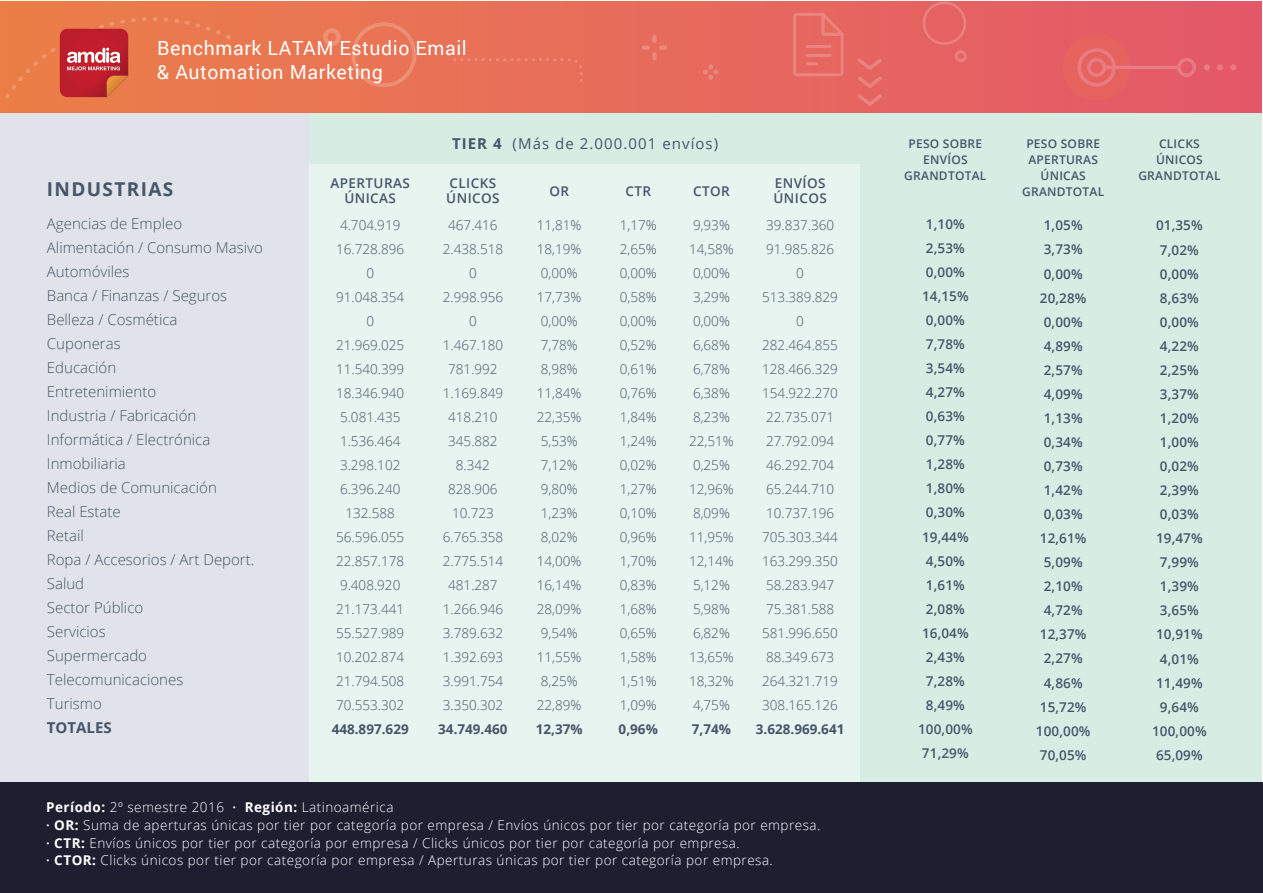
<style>
.page{position:relative;width:1263px;height:893px;background:#fff}
.page>*{position:absolute;margin:0;border:0;box-sizing:border-box;transform-origin:0 0}
.t1{font:19.5px/24px "Roboto";letter-spacing:.03em;color:#fff}
.t2{font:700 19.05px "Open Sans";letter-spacing:.07em;color:#465569}
.t3{font:300 15px/24px "Open Sans";color:#465569}
.t4{font:15px "Open Sans";letter-spacing:.07em;color:#465569}
.t5{font:700 15px "Open Sans";color:#465569}
.t6{font:300 13.5px/24px "Open Sans";color:#465569;text-align:center}
.t7{font:600 13.5px/24px "Open Sans";letter-spacing:.01em;color:#465569;text-align:center}
.t8{font:300 13.5px/18px "Open Sans";letter-spacing:.035em;color:#fff}
.t9{font:700 13.5px "Open Sans";color:#465569}
.t10{font:600 13.5px/14.2px "Open Sans";letter-spacing:.03em;color:#465569}
.t11{font:600 12px/16px "Open Sans";letter-spacing:.02em;color:#465569;text-align:center}
.s1{font-weight:700}
.s2{font-weight:600}
</style>
<div class="page">
<div style="left:305px;top:109px;width:565px;height:688px;background:#e7f4f0"></div>
<div style="left:859px;top:109px;width:402px;height:688px;background:#d7ede4"></div>
<div style="left:303px;top:109px;width:564px;height:55px;background:#d7ede4"></div>
<div style="left:0;top:109px;width:309px;height:688px;background:#e0e4ea"></div>
<div style="left:0;top:783px;width:1263px;height:110px;background:#1d1f31"></div>
<div style="left:0;top:2px;width:1261px;height:110px;background:linear-gradient(to right,#eb7f49,#e4586a)"></div>
<svg style="left:858px;top:94px;width:24px;height:12px"></svg>
<svg style="left:858px;top:76px;width:24px;height:12px"></svg>
<svg style="left:858px;top:59px;width:24px;height:11px"></svg>
<svg style="left:793px;top:13px;width:51px;height:63px;background:#e76d67"></svg>
<hr style="left:805px;top:54px;width:27px;height:3px;background:#fff">
<div style="left:453px;top:58px;width:130px;height:24px;background:#e97058"></div>
<svg style="left:323px;top:28px;width:18px;height:18px"></svg>
<svg style="left:351px;top:22px;width:65px;height:65px;background:#e97859"></svg>
<svg style="left:923px;top:2px;width:44px;height:60px;background:#e66666"></svg>
<div style="left:1062px;top:34px;width:69px;height:67px;background:#e5625e;border-radius:50%"></div>
<svg style="left:1177px;top:58px;width:19px;height:19px"></svg>
<div style="left:1204px;top:64px;width:6px;height:7px;background:#e97984;border-radius:50%"></div>
<div style="left:1217px;top:64px;width:6px;height:7px;background:#e97884;border-radius:50%"></div>
<div style="left:1230px;top:64px;width:6px;height:7px;background:#e97884;border-radius:50%"></div>
<svg style="left:1077px;top:48px;width:39px;height:39px"></svg>
<hr style="left:1102px;top:66px;width:78px;height:3px;background:#fff;border-radius:2px">
<div style="left:652px;top:35px;width:5px;height:8px;background:#eb887b;border-radius:2px"></div>
<div style="left:652px;top:52px;width:5px;height:8px;background:#eb887b;border-radius:2px"></div>
<div style="left:659px;top:45px;width:8px;height:5px;background:#eb887b;border-radius:2px"></div>
<div style="left:642px;top:45px;width:8px;height:5px;background:#eb887b;border-radius:2px"></div>
<svg style="left:703px;top:64px;width:15px;height:16px"></svg>
<svg style="left:5px;top:17px;width:226px;height:82px;background:#e16c49"></svg>
<h1 class="t1" style="left:157px;top:35px;width:311px">Benchmark LATAM Estudio Email &amp; Automation Marketing</h1>
<h2 class="t2" style="left:47px;top:176px;width:128px">INDUSTRIAS</h2>
<p class="t3" style="left:47px;top:211px;width:217px">Agencias de Empleo<br>Alimentación / Consumo Masivo<br>Automóviles<br>Banca / Finanzas / Seguros<br>Belleza / Cosmética<br>Cuponeras<br>Educación<br>Entretenimiento<br>Industria / Fabricación<br>Informática / Electrónica<br>Inmobiliaria<br>Medios de Comunicación<br>Real Estate<br>Retail<br>Ropa / Accesorios / Art Deport.<br>Salud<br>Sector Público<br>Servicios<br>Supermercado<br>Telecomunicaciones<br>Turismo</p>
<p class="t5" style="left:47px;top:717px;width:66px">TOTALES</p>
<p class="t4" style="left:452px;top:133px;width:268px"><span class="s1">TIER 4</span> (Más de 2.000.001 envíos)</p>
<p class="t10" style="left:331px;top:176px;width:81px;text-align:center">APERTURAS<br>ÚNICAS</p>
<p class="t10" style="left:446px;top:176px;width:55px">CLICKS<br>ÚNICOS</p>
<p class="t7" style="left:549px;top:178px;width:21px">OR</p>
<p class="t7" style="left:625px;top:178px;width:27px">CTR</p>
<p class="t7" style="left:693px;top:178px;width:38px">CTOR</p>
<p class="t10" style="left:773px;top:176px;width:55px">ENVÍOS<br>ÚNICOS</p>
<p class="t6" style="left:336px;top:212px;width:70px">4.704.919<br>16.728.896<br>0<br>91.048.354<br>0<br>21.969.025<br>11.540.399<br>18.346.940<br>5.081.435<br>1.536.464<br>3.298.102<br>6.396.240<br>132.588<br>56.596.055<br>22.857.178<br>9.408.920<br>21.173.441<br>55.527.989<br>10.202.874<br>21.794.508<br>70.553.302</p>
<p class="t9" style="left:332px;top:719px;width:79px">448.897.629</p>
<p class="t6" style="left:443px;top:212px;width:62px">467.416<br>2.438.518<br>0<br>2.998.956<br>0<br>1.467.180<br>781.992<br>1.169.849<br>418.210<br>345.882<br>8.342<br>828.906<br>10.723<br>6.765.358<br>2.775.514<br>481.287<br>1.266.946<br>3.789.632<br>1.392.693<br>3.991.754<br>3.350.302</p>
<p class="t9" style="left:438px;top:719px;width:71px">34.749.460</p>
<p class="t6" style="left:537px;top:212px;width:46px;text-align:left">11,81%<br>18,19%<br>0,00%<br>17,73%<br>0,00%<br>7,78%<br>8,98%<br>11,84%<br>22,35%<br>5,53%<br>7,12%<br>9,80%<br>1,23%<br>8,02%<br>14,00%<br>16,14%<br>28,09%<br>9,54%<br>11,55%<br>8,25%<br>22,89%</p>
<p class="t9" style="left:536px;top:719px;width:48px">12,37%</p>
<p class="t6" style="left:620px;top:212px;width:38px;text-align:justify">1,17% 2,65% 0,00% 0,58% 0,00% 0,52% 0,61% 0,76% 1,84% 1,24% 0,02% 1,27% 0,10% 0,96% 1,70% 0,83% 1,68% 0,65% 1,58% 1,51% 1,09%</p>
<p class="t9" style="left:619px;top:719px;width:41px">0,96%</p>
<p class="t6" style="left:689px;top:213px;width:46px;text-align:left">9,93%<br>14,58%<br>0,00%<br>3,29%<br>0,00%<br>6,68%<br>6,78%<br>6,38%<br>8,23%<br>22,51%<br>0,25%<br>12,96%<br>8,09%<br>11,95%<br>12,14%<br>5,12%<br>5,98%<br>6,82%<br>13,65%<br>18,32%<br>4,75%</p>
<p class="t9" style="left:692px;top:719px;width:41px">7,74%</p>
<p class="t6" style="left:762px;top:213px;width:77px">39.837.360<br>91.985.826<br>0<br>513.389.829<br>0<br>282.464.855<br>128.466.329<br>154.922.270<br>22.735.071<br>27.792.094<br>46.292.704<br>65.244.710<br>10.737.196<br>705.303.344<br>163.299.350<br>58.283.947<br>75.381.588<br>581.996.650<br>88.349.673<br>264.321.719<br>308.165.126</p>
<p class="t9" style="left:756px;top:719px;width:90px">3.628.969.641</p>
<p class="t8" style="left:46px;top:797px;width:776px"><span class="s1">Período:</span> 2º semestre 2016 <span class="s2">·</span> <span class="s1">Región:</span> Latinoamérica<br><span class="s2">·</span> <span class="s1">OR:</span> Suma de aperturas únicas por tier por categoría por empresa / Envíos únicos por tier por categoría por empresa. <span class="s2">·</span> <span class="s1">CTR:</span> Envíos únicos por tier por categoría por empresa / Clicks únicos por tier por categoría por empresa.<br><span class="s2">·</span> <span class="s1">CTOR:</span> Clicks únicos por tier por categoría por empresa / Aperturas únicas por tier por categoría por empresa.</p>
<p class="t11" style="left:904px;top:135px;width:84px">PESO SOBRE<br>ENVÍOS<br>GRANDTOTAL</p>
<p class="t11" style="left:1022px;top:135px;width:84px">PESO SOBRE<br>APERTURAS<br>ÚNICAS<br>GRANDTOTAL</p>
<p class="t11" style="left:1138px;top:135px;width:84px">CLICKS<br>ÚNICOS<br>GRANDTOTAL</p>
<p class="t7" style="left:918px;top:212px;width:56px">1,10%<br>2,53%<br>0,00%<br>14,15%<br>0,00%<br>7,78%<br>3,54%<br>4,27%<br>0,63%<br>0,77%<br>1,28%<br>1,80%<br>0,30%<br>19,44%<br>4,50%<br>1,61%<br>2,08%<br>16,04%<br>2,43%<br>7,28%<br>8,49%<br>100,00%<br>71,29%</p>
<p class="t7" style="left:1036px;top:213px;width:56px">1,05%<br>3,73%<br>0,00%<br>20,28%<br>0,00%<br>4,89%<br>2,57%<br>4,09%<br>1,13%<br>0,34%<br>0,73%<br>1,42%<br>0,03%<br>12,61%<br>5,09%<br>2,10%<br>4,72%<br>12,37%<br>2,27%<br>4,86%<br>15,72%<br>100,00%<br>70,05%</p>
<p class="t7" style="left:1152px;top:213px;width:56px">01,35%<br>7,02%<br>0,00%<br>8,63%<br>0,00%<br>4,22%<br>2,25%<br>3,37%<br>1,20%<br>1,00%<br>0,02%<br>2,39%<br>0,03%<br>19,47%<br>7,99%<br>1,39%<br>3,65%<br>10,91%<br>4,01%<br>11,49%<br>9,64%<br>100,00%<br>65,09%</p>
</div>
